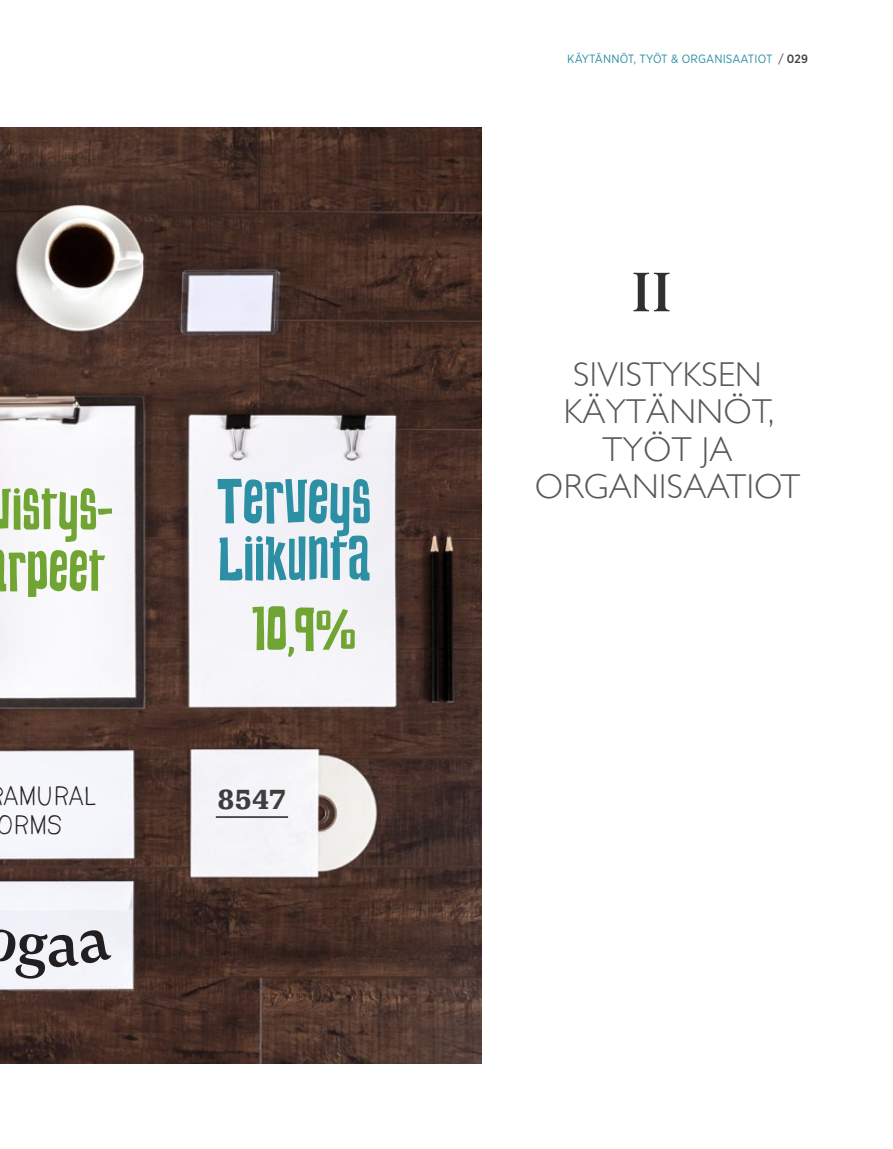
<style>
.page{position:relative;width:893px;height:1149px;background:#fff}
.page>*{position:absolute;margin:0;border:0;box-sizing:border-box;transform-origin:0 0}
.t1{font:500 57.6px "Corda";color:#312f30}
.t2{font:57px/57px "Changing";letter-spacing:.01em;color:#2d8fa3}
.t3{font:57px "Changing";color:#71a533}
.t4{font:53.4px/61.5px "Changing";letter-spacing:.01em;color:#71a533;text-align:center}
.t5{font:300 34.5px/37.5px "Gill Sans";letter-spacing:.01em;color:#57585a;text-align:center}
.t6{font:900 29.4px "Egyptienne F";color:#3e3e3f}
.t7{font:condensed 24.3px/28.8px "Savu";letter-spacing:.01em;color:#231f20}
.t8{font:12px "Gotham Narrow";color:#2d8fa3}
.t9{font:500 12px "Gotham Narrow";color:#3e3e3f}
.s1{font-weight:400}
</style>
<div class="page">
<img style="left:0;top:128px;width:482px;height:935px">
<hr style="left:216px;top:816px;width:72px;height:1px;background:#231f20">
<div style="left:0;top:926px;width:112px;height:53px;background:#f2f3f9"></div>
<h3 class="t4" style="left:-10px;top:478px;width:125px">VISTYS-<br>RPEET</h3>
<p class="t7" style="left:-2px;top:782px;width:100px">AMURAL<br>ORMS</p>
<h2 class="t2" style="left:218px;top:473px;width:155px">TERVEYS<br>LIIKUNTA</h2>
<h2 class="t3" style="left:252px;top:595px;width:106px">10,9%</h2>
<p class="t6" style="left:218px;top:783px;width:69px">8547</p>
<p class="t8" style="left:567px;top:52px;width:123px">KÄYTÄNN ÖT, TYÖT &amp; ORGANISAATIOT</p>
<p class="t9" style="left:778px;top:52px;width:31px"><span class="s1">/</span> 029</p>
<h1 class="t1" style="left:631px;top:254px;width:14px">II</h1>
<p class="t5" style="left:535px;top:355px;width:267px">SIVISTYKSEN<br>KÄYTÄNNÖT,<br>TYÖT JA<br>ORGANISAATIOT</p>
</div>
